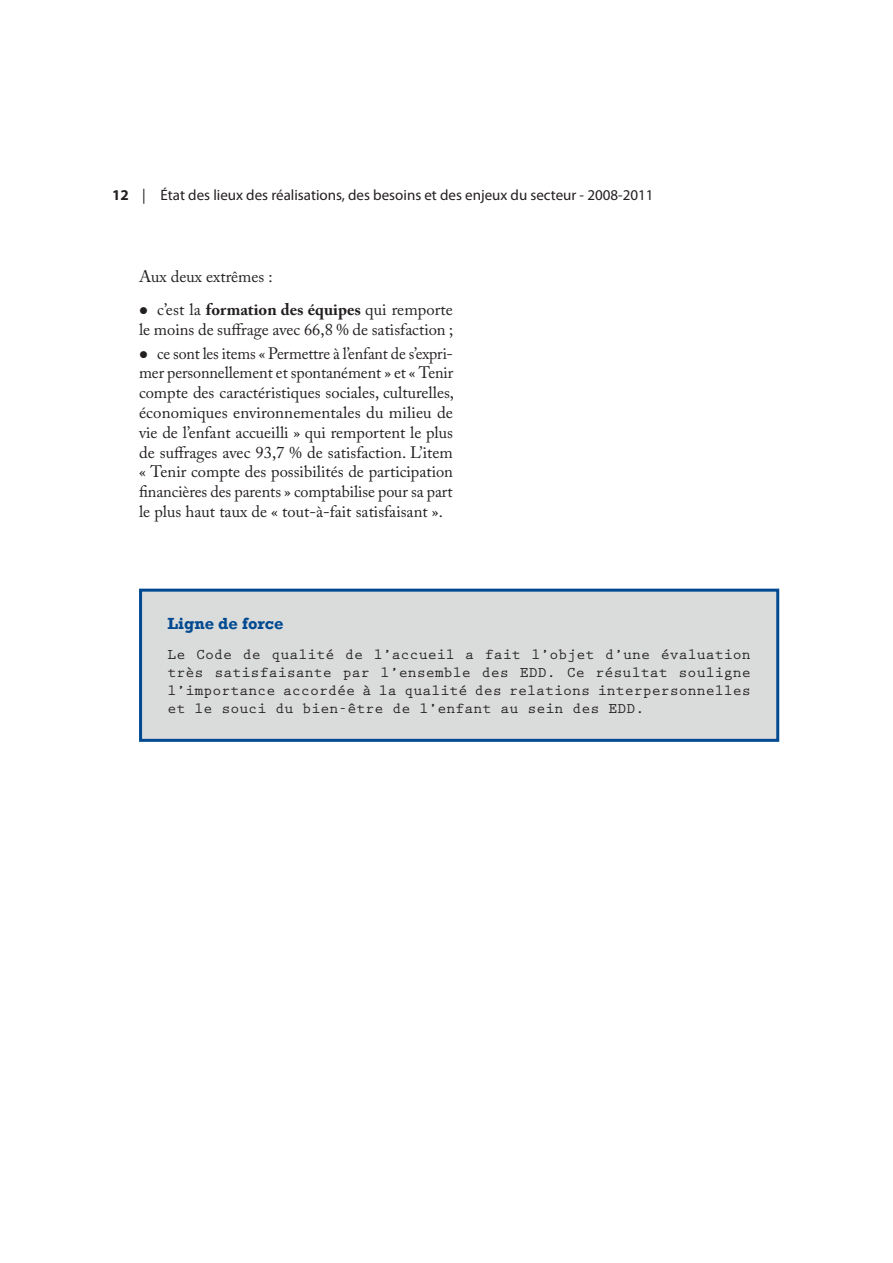
<style>
.page{position:relative;width:893px;height:1263px;background:#fff}
.page>*{position:absolute;margin:0;border:0;box-sizing:border-box;transform-origin:0 0}
.Puces_niv_1_ddx{font:16.5px/19.8px "Adobe Caslon Pro";color:#231f20;text-align:justify;scale:.96 1}
.Puces_niv_1_ddx-2{font:16.5px/19.8px "Adobe Caslon Pro";color:#231f20;text-align:right}
.Corps{font:16.5px "Adobe Caslon Pro";color:#231f20}
.Style_synergies_obje{font:700 16.5px "Rockwell";color:#014a91}
.Style_synergies_obje-2{font:700 15px/18px "Prestige Elite Std";color:#231f20;text-align:justify}
.Folio_Gauche{font:15px "Myriad Pro";color:#231f20}
.s1{font-weight:700}
</style>
<div class="page">
<div style="left:141px;top:590px;width:637px;height:150px;background:#dadbdb"></div>
<div style="left:139px;top:589px;width:640px;height:153px;border:3px solid #014a91"></div>
<p class="Folio_Gauche" style="left:112px;top:186px;width:543px"><span class="s1">12</span> | État des lieux des réalisations, des besoins et des enjeux du secteur - 2008-2011</p>
<p class="Corps" style="left:139px;top:266px;width:135px">Aux deux extrêmes :</p>
<p class="Puces_niv_1_ddx-2" style="left:139px;top:299px;width:316px">c’est la <span class="s1">formation des équipes</span> qui remporte<br>le moins de suffrage avec 66,8 % de satisfaction ;</p>
<p class="Puces_niv_1_ddx" style="left:139px;top:343px;width:330px;text-indent:18px">ce sont les items « Permettre à l’enfant de s’expri&shy;mer personnellement et spontanément » et « Tenir compte des caractéristiques sociales, culturelles, économiques environnementales du milieu de vie de l’enfant accueilli » qui remportent le plus de suffrages avec 93,7 % de satisfaction. L’item « Tenir compte des possibilités de participation financières des parents » comptabilise pour sa part le plus haut taux de « tout-à-fait satisfaisant ».</p>
<p class="Style_synergies_obje" style="left:168px;top:613px;width:118px">Ligne de force</p>
<p class="Style_synergies_obje-2" style="left:168px;top:646px;width:585px">Le Code de qualité de l’accueil a fait l’objet d’une évaluation très satisfaisante par l’ensemble des EDD. Ce résultat souligne l’importance accordée à la qualité des relations interpersonnelles et le souci du bien-être de l’enfant au sein des EDD.</p>
</div>
